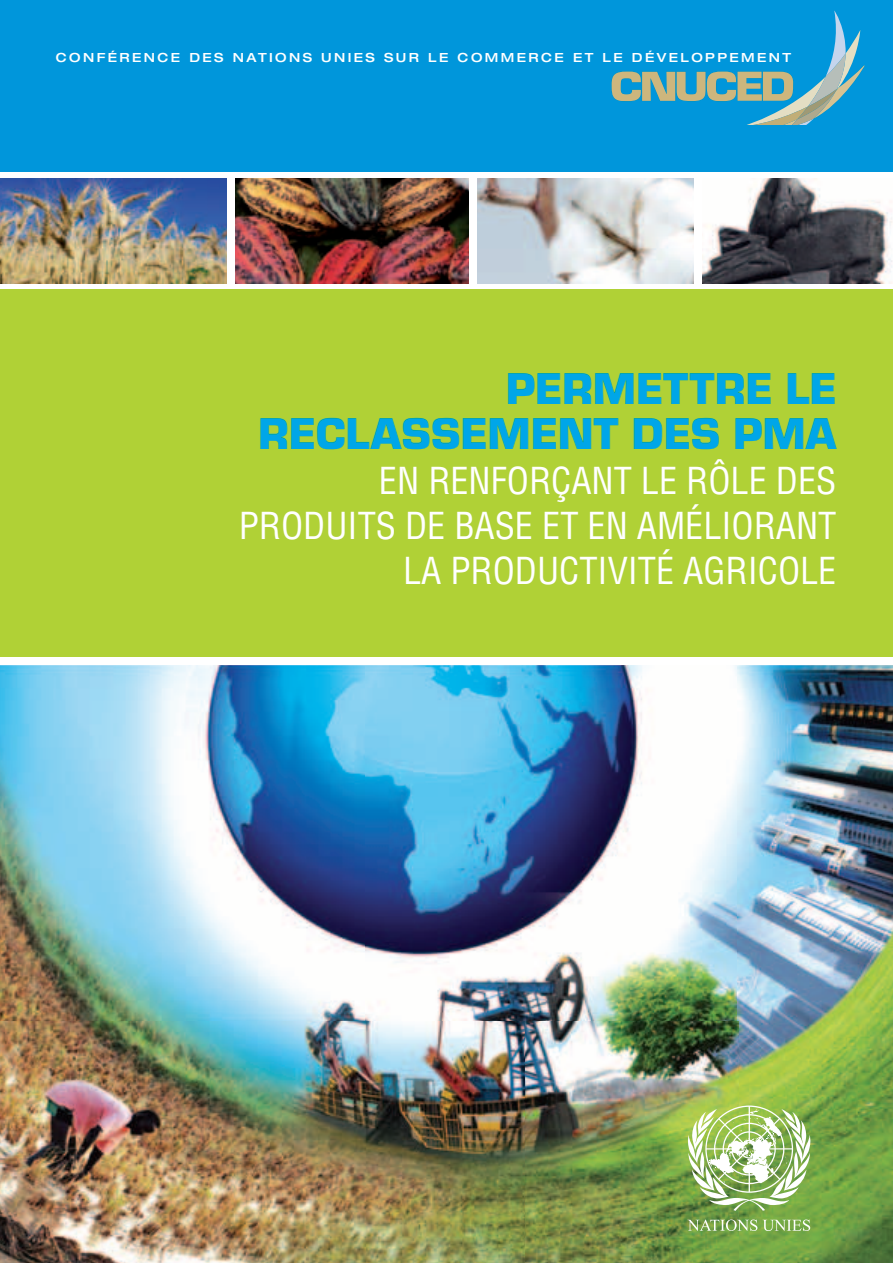
<style>
.page{position:relative;width:893px;height:1263px;background:#fff}
.page>*{position:absolute;margin:0;border:0;box-sizing:border-box;transform-origin:0 0}
.t1{font:46.35px/45px "Eurostile Black DTC";color:#00a6e8;text-align:right}
.t2{font:condensed 36.3px/45px "Helvetica LT Std";color:#fff;text-align:right}
.t3{font:500 expanded 12.6px "Helvetica Neue LT Std";letter-spacing:.19em;color:#fff}
</style>
<div class="page">
<div style="left:0;top:289px;width:893px;height:368px;background:#b0d136"></div>
<div style="left:0;top:0;width:893px;height:172px;background:#0096db"></div>
<img style="left:0;top:665px;width:893px;height:598px">
<svg style="left:687px;top:1108px;width:124px;height:103px"></svg>
<svg style="left:687px;top:1220px;width:123px;height:11px"></svg>
<img style="left:0;top:178px;width:226px;height:106px">
<img style="left:477px;top:178px;width:216px;height:105px">
<img style="left:702px;top:178px;width:190px;height:105px">
<img style="left:235px;top:178px;width:233px;height:105px">
<svg style="left:611px;top:11px;width:254px;height:114px"></svg>
<p class="t3" style="left:56px;top:50px;width:737px">CONFÉRENCE DES NATIONS UNIES SUR LE COMMERCE ET LE DÉVELOPPEMENT</p>
<p class="t1" style="left:258px;top:371px;width:580px">PERMETTRE LE<br>RECLASSEMENT DES PMA</p>
<p class="t2" style="left:239px;top:463px;width:599px">EN RENFORÇANT LE RÔLE DES<br>PRODUITS DE BASE ET EN AMÉLIORANT<br>LA PRODUCTIVITÉ AGRICOLE</p>
</div>
